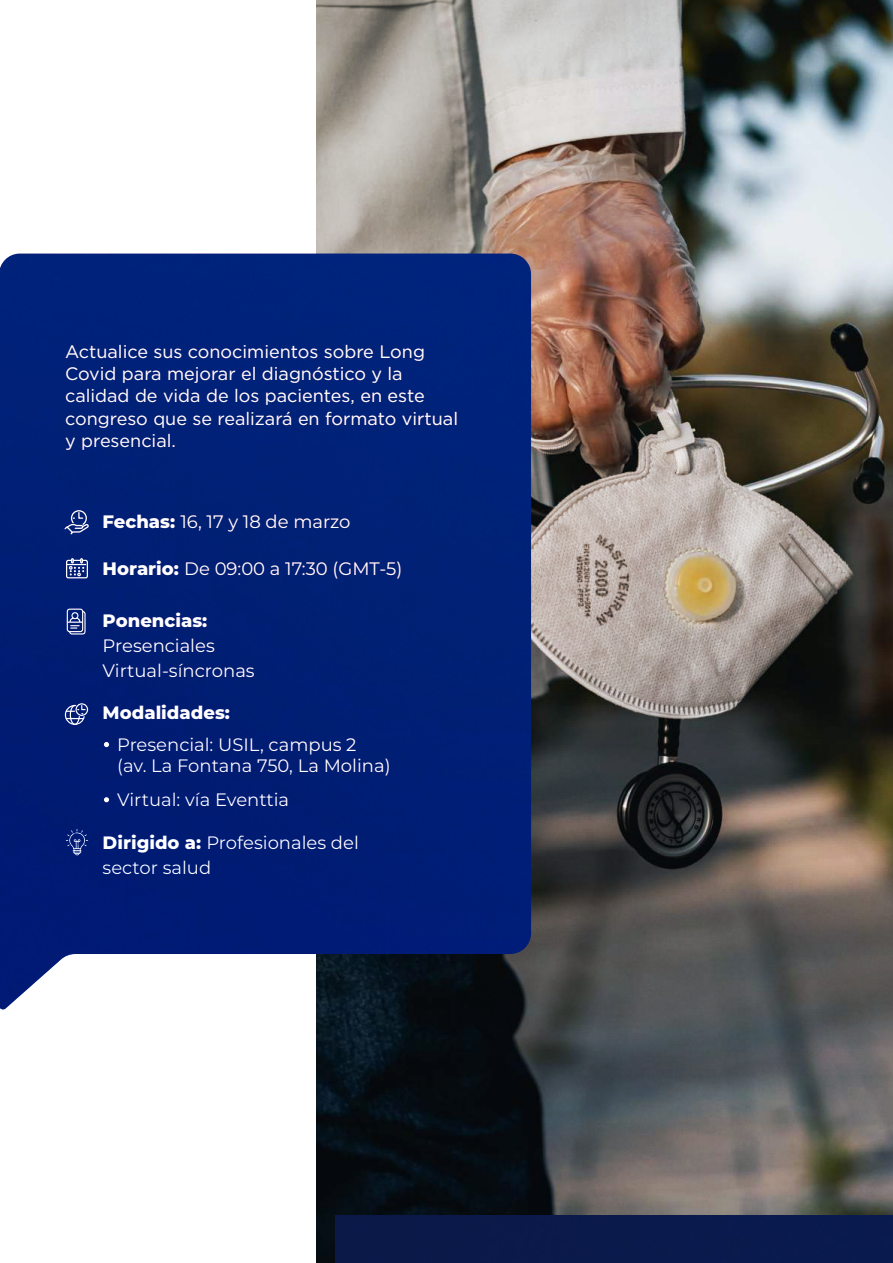
<style>
.page{position:relative;width:893px;height:1263px;background:#fff}
.page>*{position:absolute;margin:0;border:0;box-sizing:border-box;transform-origin:0 0}
.t1{font:18px/25.2px "Montserrat";color:#fff}
.t2{font:18px/22.4px "Gotham";color:#fff}
.t3{font:800 18px "Montserrat";color:#fff}
.s1{font-weight:800}
</style>
<div class="page">
<img style="left:0;top:0;width:893px;height:1257px">
<div style="left:316px;top:1257px;width:577px;height:6px;background:#0a1a4a"></div>
<p class="t2" style="left:65px;top:341px;width:394px">Actualice sus conocimientos sobre Long Covid para mejorar el diagnóstico y la calidad de vida de los pacientes, en este congreso que se realizará en formato virtual y presencial.</p>
<p class="t1" style="left:103px;top:510px;width:249px"><span class="s1">Fechas:</span> 16, 17 y 18 de marzo</p>
<p class="t1" style="left:103px;top:558px;width:301px"><span class="s1">Horario:</span> De 09:00 a 17:30 (GMT-5)</p>
<p class="t3" style="left:103px;top:610px;width:106px">Ponencias:</p>
<p class="t1" style="left:103px;top:634px;width:154px">Presenciales<br>Virtual-síncronas</p>
<p class="t3" style="left:103px;top:703px;width:129px">Modalidades:</p>
<p class="t1" style="left:117px;top:736px;width:275px;line-height:21px">Presencial: USIL, campus 2<br>(av. La Fontana 750, La Molina)</p>
<p class="t1" style="left:117px;top:789px;width:174px">Virtual: vía Eventtia</p>
<p class="t1" style="left:103px;top:831px;width:258px"><span class="s1">Dirigido a:</span> Profesionales del sector salud</p>
</div>
